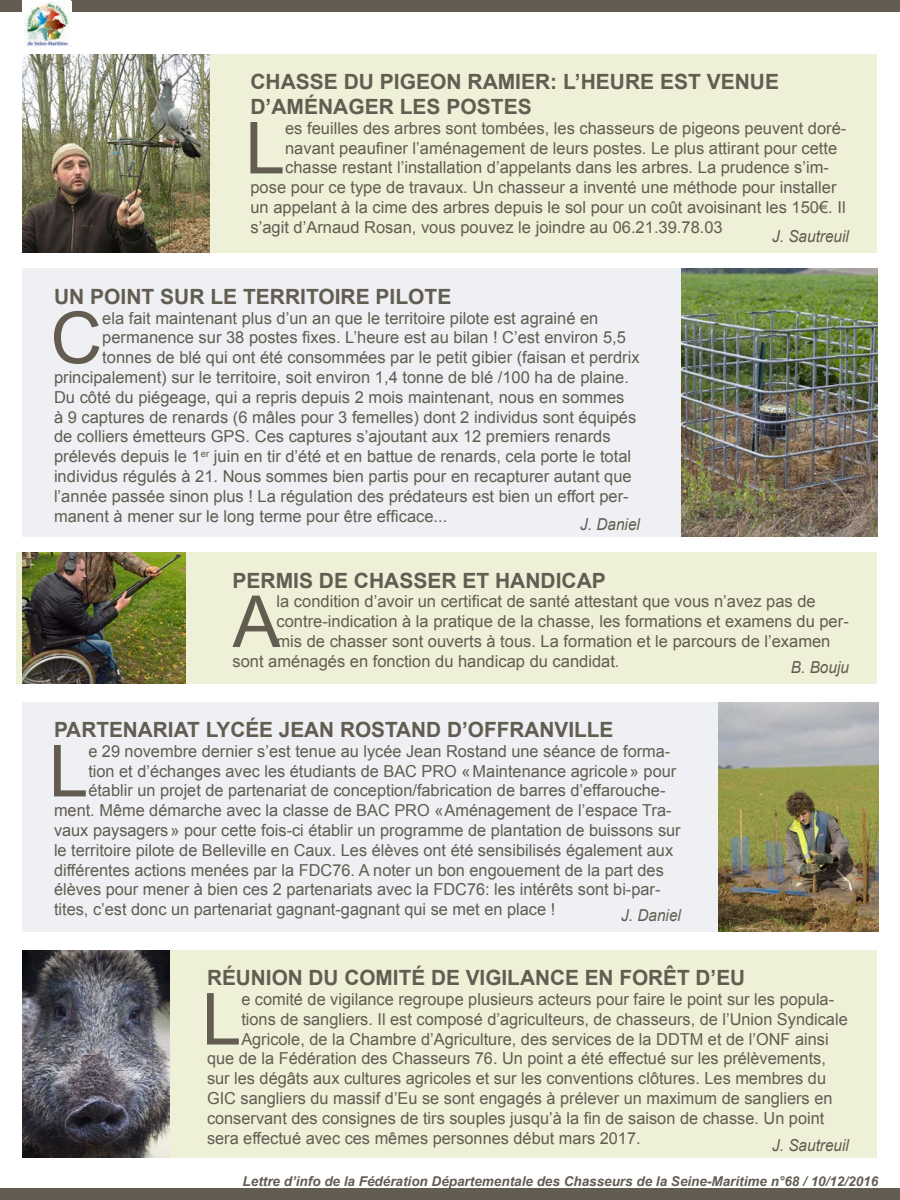
<style>
.page{position:relative;width:900px;height:1200px;background:#fff}
.page>*{position:absolute;margin:0;border:0;box-sizing:border-box;transform-origin:0 0}
.t1{font:71.85px "Arial";color:#625c51}
.t2{font:700 21px/25.2px "Arial";color:#625c51}
.t3{font:16.5px "Arial";color:#625c51}
.t4{font:italic 16.5px "Arial";color:#625c51;scale:.93 1}
.t5{font:italic 700 13.5px "Arial";color:#625c51}
</style>
<div class="page">
<div style="left:0;top:0;width:900px;height:12px;background:#625c51"></div>
<div style="left:0;top:1188px;width:900px;height:12px;background:#625c51"></div>
<div style="left:22px;top:0;width:49px;height:48px;background:#fff"></div>
<img style="left:24px;top:2px;width:47px;height:44px">
<div style="left:22px;top:54px;width:856px;height:199px;background:#eef0d8"></div>
<div style="left:22px;top:269px;width:854px;height:268px;background:#eef0f4"></div>
<img style="left:681px;top:269px;width:197px;height:268px">
<img style="left:22px;top:54px;width:188px;height:199px">
<div style="left:16px;top:553px;width:862px;height:131px;background:#eef0d8"></div>
<img style="left:23px;top:553px;width:163px;height:131px">
<div style="left:22px;top:702px;width:854px;height:230px;background:#eef0f4"></div>
<img style="left:718px;top:702px;width:160px;height:230px">
<div style="left:22px;top:950px;width:856px;height:208px;background:#eef0d8"></div>
<img style="left:23px;top:950px;width:147px;height:208px">
<p class="t2" style="left:250px;top:69px;width:530px">CHASSE DU PIGEON RAMIER: L’HEURE EST VENUE<br>D’AMÉNAGER LES POSTES</p>
<p class="t1" style="left:245px;top:101px;width:41px">L</p>
<p class="t3" style="left:285px;top:117px;width:563px">es feuilles des arbres sont tombées, les chasseurs de pigeons peuvent doré-</p>
<p class="t3" style="left:285px;top:137px;width:554px">navant peaufiner l’aménagement de leurs postes. Le plus attirant pour cette</p>
<p class="t3" style="left:285px;top:157px;width:545px">chasse restant l’installation d’appelants dans les arbres. La prudence s’im-</p>
<p class="t3" style="left:250px;top:177px;width:588px">pose pour ce type de travaux. Un chasseur a inventé une méthode pour installer</p>
<p class="t3" style="left:250px;top:196px;width:597px">un appelant à la cime des arbres depuis le sol pour un coût avoisinant les 150€. Il</p>
<p class="t3" style="left:250px;top:216px;width:474px">s’agit d’Arnaud Rosan, vous pouvez le joindre au 06.21.39.78.03</p>
<p class="t4" style="left:772px;top:225px;width:84px">J. Sautreuil</p>
<p class="t2" style="left:54px;top:284px;width:399px">UN POINT SUR LE TERRITOIRE PILOTE</p>
<p class="t1" style="left:50px;top:291px;width:53px">C</p>
<p class="t3" style="left:102px;top:307px;width:498px">ela fait maintenant plus d’un an que le territoire pilote est agrainé en</p>
<p class="t3" style="left:102px;top:327px;width:525px">permanence sur 38 postes fixes. L’heure est au bilan ! C’est environ 5,5</p>
<p class="t3" style="left:102px;top:347px;width:539px">tonnes de blé qui ont été consommées par le petit gibier (faisan et perdrix</p>
<p class="t3" style="left:54px;top:366px;width:577px">principalement) sur le territoire, soit environ 1,4 tonne de blé /100 ha de plaine.</p>
<p class="t3" style="left:54px;top:386px;width:572px">Du côté du piégeage, qui a repris depuis 2 mois maintenant, nous en sommes</p>
<p class="t3" style="left:54px;top:406px;width:584px">à 9 captures de renards (6 mâles pour 3 femelles) dont 2 individus sont équipés</p>
<p class="t3" style="left:54px;top:426px;width:558px">de colliers émetteurs GPS. Ces captures s’ajoutant aux 12 premiers renards</p>
<p class="t3" style="left:54px;top:446px;width:579px">prélevés depuis le 1<sup>er</sup> juin en tir d’été et en battue de renards, cela porte le total</p>
<p class="t3" style="left:54px;top:465px;width:579px">individus régulés à 21. Nous sommes bien partis pour en recapturer autant que</p>
<p class="t3" style="left:54px;top:485px;width:576px">l’année passée sinon plus ! La régulation des prédateurs est bien un effort per-</p>
<p class="t3" style="left:54px;top:505px;width:395px">manent à mener sur le long terme pour être efficace...</p>
<p class="t4" style="left:580px;top:514px;width:66px">J. Daniel</p>
<p class="t2" style="left:232px;top:568px;width:375px">PERMIS DE CHASSER ET HANDICAP</p>
<p class="t1" style="left:233px;top:575px;width:49px">A</p>
<p class="t3" style="left:277px;top:591px;width:541px">la condition d’avoir un certificat de santé attestant que vous n’avez pas de</p>
<p class="t3" style="left:277px;top:611px;width:574px">contre-indication à la pratique de la chasse, les formations et examens du per-</p>
<p class="t3" style="left:277px;top:630px;width:555px">mis de chasser sont ouverts à tous. La formation et le parcours de l’examen</p>
<p class="t3" style="left:232px;top:650px;width:389px">sont aménagés en fonction du handicap du candidat.</p>
<p class="t4" style="left:791px;top:656px;width:64px">B. Bouju</p>
<p class="t2" style="left:54px;top:718px;width:561px">PARTENARIAT LYCÉE JEAN ROSTAND D’OFFRANVILLE</p>
<p class="t1" style="left:49px;top:724px;width:41px">L</p>
<p class="t3" style="left:88px;top:740px;width:584px">e 29 novembre dernier s’est tenue au lycée Jean Rostand une séance de forma-</p>
<p class="t3" style="left:88px;top:760px;width:589px">tion et d’échanges avec les étudiants de BAC PRO «Maintenance agricole» pour</p>
<p class="t3" style="left:88px;top:780px;width:579px">établir un projet de partenariat de conception/fabrication de barres d’effarouche-</p>
<p class="t3" style="left:54px;top:800px;width:619px">ment. Même démarche avec la classe de BAC PRO «Aménagement de l’espace Tra-</p>
<p class="t3" style="left:54px;top:819px;width:628px">vaux paysagers» pour cette fois-ci établir un programme de plantation de buissons sur</p>
<p class="t3" style="left:54px;top:839px;width:621px">le territoire pilote de Belleville en Caux. Les élèves ont été sensibilisés également aux</p>
<p class="t3" style="left:54px;top:859px;width:611px">différentes actions menées par la FDC76. A noter un bon engouement de la part des</p>
<p class="t3" style="left:54px;top:879px;width:608px">élèves pour mener à bien ces 2 partenariats avec la FDC76: les intérêts sont bi-par-</p>
<p class="t3" style="left:54px;top:899px;width:503px">tites, c’est donc un partenariat gagnant-gagnant qui se met en place !</p>
<p class="t4" style="left:621px;top:905px;width:66px">J. Daniel</p>
<p class="t2" style="left:207px;top:966px;width:540px">RÉUNION DU COMITÉ DE VIGILANCE EN FORÊT D’EU</p>
<p class="t1" style="left:202px;top:972px;width:41px">L</p>
<p class="t3" style="left:241px;top:988px;width:594px">e comité de vigilance regroupe plusieurs acteurs pour faire le point sur les popula-</p>
<p class="t3" style="left:241px;top:1008px;width:608px">tions de sangliers. Il est composé d’agriculteurs, de chasseurs, de l’Union Syndicale</p>
<p class="t3" style="left:241px;top:1028px;width:589px">Agricole, de la Chambre d’Agriculture, des services de la DDTM et de l’ONF ainsi</p>
<p class="t3" style="left:207px;top:1048px;width:620px">que de la Fédération des Chasseurs 76. Un point a été effectué sur les prélèvements,</p>
<p class="t3" style="left:207px;top:1068px;width:621px">sur les dégâts aux cultures agricoles et sur les conventions clôtures. Les membres du</p>
<p class="t3" style="left:207px;top:1087px;width:627px">GIC sangliers du massif d’Eu se sont engagés à prélever un maximum de sangliers en</p>
<p class="t3" style="left:207px;top:1107px;width:619px">conservant des consignes de tirs souples jusqu’à la fin de saison de chasse. Un point</p>
<p class="t3" style="left:207px;top:1127px;width:435px">sera effectué avec ces mêmes personnes début mars 2017.</p>
<p class="t4" style="left:772px;top:1134px;width:84px">J. Sautreuil</p>
<p class="t5" style="left:243px;top:1172px;width:637px">Lettre d’info de la Fédération Départementale des Chasseurs de la Seine-Maritime n°68 / 10/12/2016</p>
</div>
